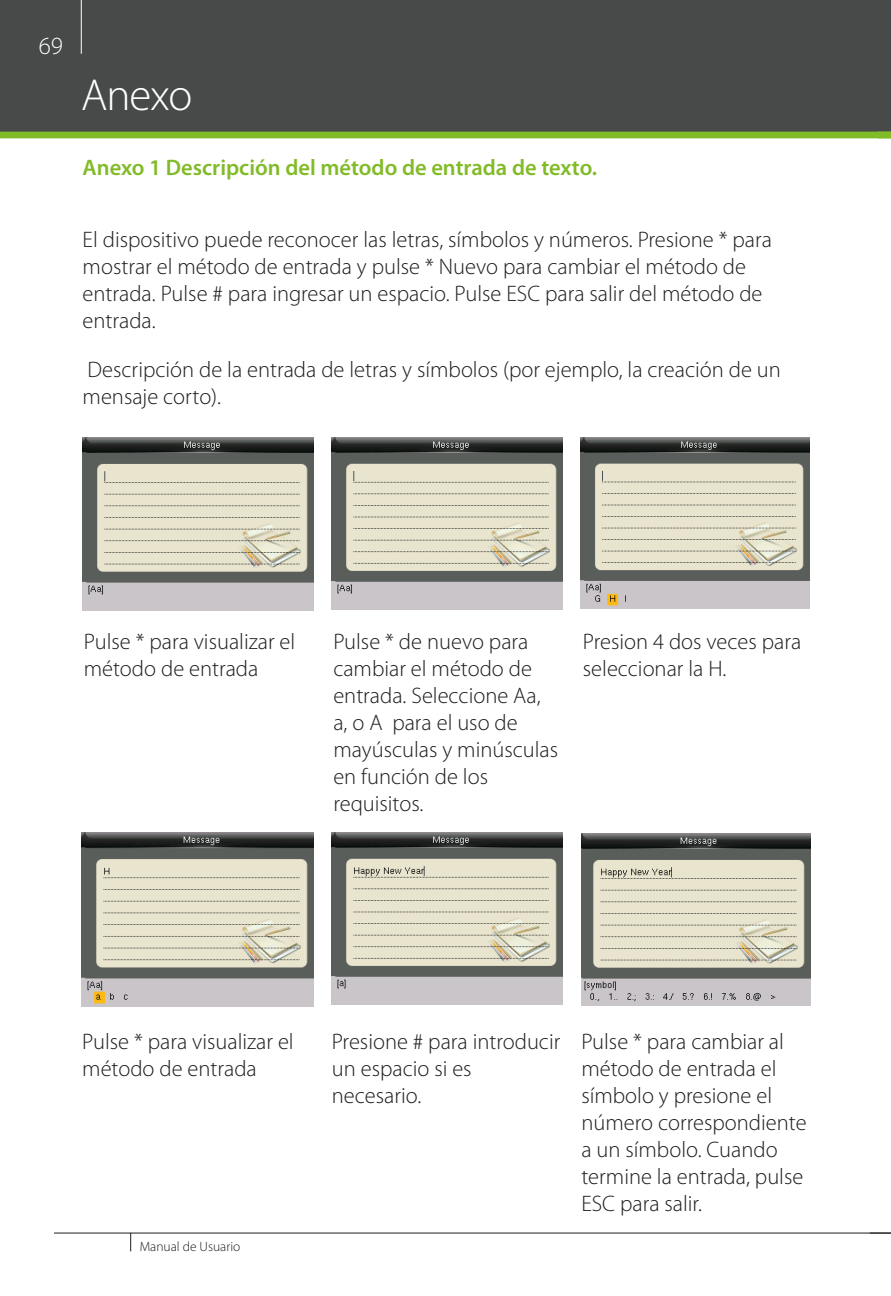
<style>
.page{position:relative;width:891px;height:1296px;background:#fff}
.page>*{position:absolute;margin:0;border:0;box-sizing:border-box;transform-origin:0 0}
.t1{font:300 45px "Myriad Pro";letter-spacing:-.02em;color:#fff}
.t2{font:300 24.75px "Myriad Pro";color:#fff}
.t3{font:300 22.5px/27px "Myriad Pro";color:#1d1d1b}
.t4{font:600 22.5px "Myriad Pro";color:#81bb27}
.t5{font:300 13.5px "Myriad Pro";color:#1d1d1b}
</style>
<div class="page">
<div style="left:0;top:0;width:891px;height:135px;background:#484a4a"></div>
<hr style="left:54px;top:1233px;width:837px;height:1px;background:#1d1d1b">
<svg style="left:870px;top:1233px;width:21px;height:1px"></svg>
<hr style="left:81px;top:0;width:1px;height:54px;background:#fff">
<svg style="left:130px;top:1233px;width:1px;height:18px"></svg>
<div style="left:0;top:132px;width:891px;height:6px;background:#81bb27"></div>
<img style="left:82px;top:437px;width:232px;height:173px">
<img style="left:331px;top:437px;width:231px;height:173px">
<img style="left:580px;top:437px;width:230px;height:172px">
<img style="left:81px;top:833px;width:233px;height:174px">
<img style="left:332px;top:832px;width:231px;height:173px">
<img style="left:581px;top:833px;width:230px;height:172px">
<p class="t2" style="left:39px;top:32px;width:26px">69</p>
<h1 class="t1" style="left:81px;top:71px;width:113px">Anexo</h1>
<p class="t4" style="left:83px;top:153px;width:516px">Anexo 1 Descripción del método de entrada de texto.</p>
<p class="t3" style="left:83px;top:226px;width:691px">El dispositivo puede reconocer las letras, símbolos y números. Presione * para mostrar el método de entrada y pulse * Nuevo para cambiar el método de entrada. Pulse # para ingresar un espacio. Pulse ESC para salir del método de entrada.</p>
<p class="t3" style="left:83px;top:356px;width:700px">Descripción de la entrada de letras y símbolos (por ejemplo, la creación de un mensaje corto).</p>
<p class="t3" style="left:84px;top:629px;width:213px">Pulse * para visualizar el método de entrada</p>
<p class="t3" style="left:333px;top:629px;width:226px">Pulse * de nuevo para cambiar el método de entrada. Seleccione Aa, a, o A para el uso de mayúsculas y minúsculas en función de los requisitos.</p>
<p class="t3" style="left:583px;top:629px;width:220px">Presion 4 dos veces para seleccionar la H.</p>
<p class="t3" style="left:82px;top:1029px;width:213px">Pulse * para visualizar el método de entrada</p>
<p class="t3" style="left:332px;top:1029px;width:230px">Presione # para introducir un espacio si es necesario.</p>
<p class="t3" style="left:581px;top:1029px;width:227px">Pulse * para cambiar al método de entrada el símbolo y presione el número correspondiente a un símbolo. Cuando termine la entrada, pulse<br>ESC para salir.</p>
<p class="t5" style="left:140px;top:1240px;width:102px">Manual de Usuario</p>
</div>
